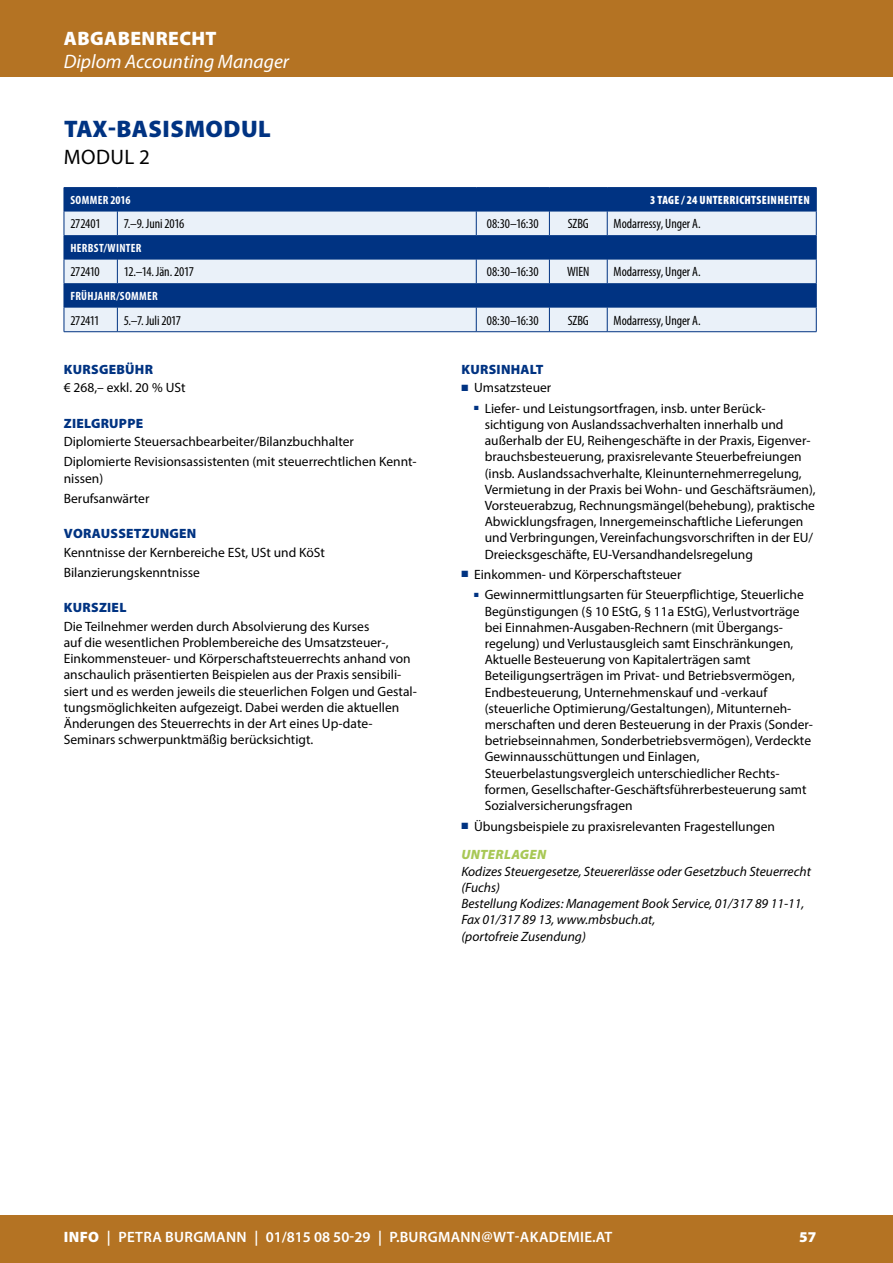
<style>
.page{position:relative;width:893px;height:1263px;background:#fff}
.page>*{position:absolute;margin:0;border:0;box-sizing:border-box;transform-origin:0 0}
.t1{font:900 24px "Myriad Pro";letter-spacing:.02em;color:#003382}
.t2{font:21px "Myriad Pro";letter-spacing:.02em;color:#000}
.t3{font:italic 19.5px "Myriad Pro";color:#fff}
.t4{font:900 19.5px "Myriad Pro";letter-spacing:.02em;color:#fff}
.t5{font:600 15px "Myriad Pro";letter-spacing:.02em;color:#fff}
.t6{font:900 15px "Myriad Pro";color:#fff}
.t7{font:13.5px/16.2px "Myriad Pro";color:#000}
.t8{font:italic 13.5px/16.2px "Myriad Pro";color:#000}
.t9{font:condensed 13.5px "Myriad Pro";letter-spacing:-.005em;color:#000}
.t10{font:900 13.5px "Myriad Pro";letter-spacing:.02em;color:#003382}
.t11{font:condensed 13.5px "Myriad Pro";letter-spacing:-.025em;color:#000}
.t12{font:700 condensed 12px "Myriad Pro";letter-spacing:.025em;color:#fff}
.t13{font:900 condensed 12px "Myriad Pro";letter-spacing:.025em;color:#fff}
.s1{color:#003382}
.s2{font-weight:900;font-style:italic;color:#a8c855}
.s3{font-weight:900}
</style>
<div class="page">
<div style="left:0;top:0;width:893px;height:77px;background:#b47323"></div>
<div style="left:0;top:1215px;width:893px;height:48px;background:#b47323"></div>
<div style="left:65px;top:188px;width:751px;height:23px;background:#003382"></div>
<svg style="left:65px;top:212px;width:751px;height:119px;background:#8ca4c9"></svg>
<svg style="left:117px;top:212px;width:1px;height:23px"></svg>
<svg style="left:476px;top:212px;width:1px;height:23px"></svg>
<svg style="left:549px;top:212px;width:1px;height:23px"></svg>
<svg style="left:117px;top:260px;width:1px;height:23px"></svg>
<svg style="left:117px;top:308px;width:1px;height:23px"></svg>
<svg style="left:476px;top:260px;width:1px;height:71px"></svg>
<svg style="left:549px;top:260px;width:1px;height:71px"></svg>
<svg style="left:607px;top:188px;width:1px;height:143px"></svg>
<hr style="left:64px;top:331px;width:53px;height:1px;background:#003382">
<hr style="left:117px;top:331px;width:359px;height:1px;background:#003382">
<hr style="left:476px;top:331px;width:73px;height:1px;background:#003382">
<hr style="left:549px;top:331px;width:58px;height:1px;background:#003382">
<hr style="left:607px;top:331px;width:209px;height:1px;background:#003382">
<hr style="left:64px;top:187px;width:53px;height:1px;background:#003382">
<hr style="left:117px;top:187px;width:359px;height:1px;background:#003382">
<hr style="left:476px;top:187px;width:73px;height:1px;background:#003382">
<hr style="left:549px;top:187px;width:58px;height:1px;background:#003382">
<hr style="left:607px;top:187px;width:209px;height:1px;background:#003382">
<hr style="left:64px;top:259px;width:53px;height:1px;background:#003382">
<hr style="left:117px;top:259px;width:359px;height:1px;background:#003382">
<hr style="left:476px;top:259px;width:73px;height:1px;background:#003382">
<hr style="left:549px;top:259px;width:58px;height:1px;background:#003382">
<hr style="left:607px;top:259px;width:209px;height:1px;background:#003382">
<hr style="left:64px;top:283px;width:53px;height:1px;background:#003382">
<hr style="left:117px;top:283px;width:359px;height:1px;background:#003382">
<hr style="left:476px;top:283px;width:73px;height:1px;background:#003382">
<hr style="left:549px;top:283px;width:58px;height:1px;background:#003382">
<hr style="left:607px;top:283px;width:209px;height:1px;background:#003382">
<hr style="left:64px;top:307px;width:53px;height:1px;background:#003382">
<hr style="left:117px;top:307px;width:359px;height:1px;background:#003382">
<hr style="left:476px;top:307px;width:73px;height:1px;background:#003382">
<hr style="left:549px;top:307px;width:58px;height:1px;background:#003382">
<hr style="left:607px;top:307px;width:209px;height:1px;background:#003382">
<hr style="left:64px;top:211px;width:53px;height:1px;background:#003382">
<svg style="left:64px;top:188px;width:1px;height:144px"></svg>
<hr style="left:117px;top:211px;width:359px;height:1px;background:#003382">
<hr style="left:476px;top:211px;width:73px;height:1px;background:#003382">
<hr style="left:549px;top:211px;width:58px;height:1px;background:#003382">
<hr style="left:607px;top:211px;width:209px;height:1px;background:#003382">
<svg style="left:816px;top:188px;width:1px;height:144px"></svg>
<hr style="left:64px;top:235px;width:53px;height:1px;background:#003382">
<hr style="left:117px;top:235px;width:359px;height:1px;background:#003382">
<hr style="left:476px;top:235px;width:73px;height:1px;background:#003382">
<hr style="left:549px;top:235px;width:58px;height:1px;background:#003382">
<hr style="left:607px;top:235px;width:209px;height:1px;background:#003382">
<h3 class="t4" style="left:64px;top:25px;width:154px">ABGABENRECHT</h3>
<h3 class="t3" style="left:64px;top:49px;width:227px">Diplom Accounting Manager</h3>
<h1 class="t1" style="left:64px;top:113px;width:208px">TAX-BASISMODUL</h1>
<h2 class="t2" style="left:64px;top:144px;width:87px">MODUL 2</h2>
<p class="t12" style="left:70px;top:192px;width:62px">SOMMER 2016</p>
<p class="t13" style="left:650px;top:192px;width:161px">3 TAGE / 24 UNTERRICHTSEINHEITEN</p>
<p class="t9" style="left:70px;top:216px;width:32px">272401</p>
<p class="t9" style="left:124px;top:216px;width:62px">7.–9. Juni 2016</p>
<p class="t9" style="left:487px;top:216px;width:53px">08:30–16:30</p>
<p class="t9" style="left:568px;top:216px;width:23px">SZBG</p>
<p class="t9" style="left:614px;top:216px;width:89px">Modarressy, Unger A.</p>
<p class="t12" style="left:70px;top:240px;width:73px">HERBST/WINTER</p>
<p class="t9" style="left:70px;top:264px;width:31px">272410</p>
<p class="t11" style="left:124px;top:264px;width:72px">12.–14. Jän. 2017</p>
<p class="t9" style="left:487px;top:264px;width:53px">08:30–16:30</p>
<p class="t9" style="left:567px;top:264px;width:24px">WIEN</p>
<p class="t9" style="left:614px;top:264px;width:89px">Modarressy, Unger A.</p>
<p class="t12" style="left:70px;top:288px;width:89px">FRÜHJAHR/SOMMER</p>
<p class="t9" style="left:70px;top:312px;width:31px">272411</p>
<p class="t9" style="left:124px;top:312px;width:59px">5.–7. Juli 2017</p>
<p class="t9" style="left:487px;top:312px;width:53px">08:30–16:30</p>
<p class="t9" style="left:568px;top:312px;width:23px">SZBG</p>
<p class="t9" style="left:614px;top:312px;width:89px">Modarressy, Unger A.</p>
<p class="t10" style="left:64px;top:360px;width:91px">KURSGEBÜHR</p>
<p class="t7" style="left:64px;top:379px;width:123px">€ 268,– exkl. 20 % USt</p>
<p class="t10" style="left:64px;top:414px;width:81px">ZIELGRUPPE</p>
<p class="t7" style="left:64px;top:431px;width:354px;line-height:20.4px">Diplomierte Steuersachbearbeiter/Bilanzbuchhalter<br>Diplomierte Revisionsassistenten (mit steuerrechtlichen Kennt-</p>
<p class="t7" style="left:64px;top:468px;width:87px;line-height:20.4px">nissen)<br>Berufsanwärter</p>
<p class="t10" style="left:64px;top:525px;width:134px">VORAUSSETZUNGEN</p>
<p class="t7" style="left:64px;top:542px;width:263px;line-height:20.4px">Kenntnisse der Kernbereiche ESt, USt und KöSt<br>Bilanzierungskenntnisse</p>
<p class="t10" style="left:64px;top:599px;width:64px">KURSZIEL</p>
<p class="t7" style="left:64px;top:618px;width:355px">Die Teilnehmer werden durch Absolvierung des Kurses<br>auf die wesentlichen Problembereiche des Umsatzsteuer-, Einkommensteuer- und Körperschaftsteuerrechts anhand von anschaulich präsentierten Beispielen aus der Praxis sensibili&shy;siert und es werden jeweils die steuerlichen Folgen und Gestal&shy;tungsmöglichkeiten aufgezeigt. Dabei werden die aktuellen Änderungen des Steuerrechts in der Art eines Up-date-Seminars schwerpunktmäßig berücksichtigt.</p>
<p class="t10" style="left:461px;top:360px;width:84px">KURSINHALT</p>
<p class="t7" style="left:461px;top:379px;width:91px"><span class="s1">■</span> Umsatzsteuer</p>
<p class="t7" style="left:485px;top:400px;width:332px;text-indent:-11px"><sup>■</sup> Liefer- und Leistungsortfragen, insb. unter Berück&shy;sichtigung von Auslandssachverhalten innerhalb und außerhalb der EU, Reihengeschäfte in der Praxis, Eigenver&shy;brauchsbesteuerung, praxisrelevante Steuerbefreiungen (insb. Auslandssachverhalte, Kleinunternehmerregelung, Vermietung in der Praxis bei Wohn- und Geschäftsräumen), Vorsteuerabzug, Rechnungsmängel(behebung), praktische Abwicklungsfragen, Innergemeinschaftliche Lieferungen und Verbringungen, Vereinfachungsvorschriften in der EU/ Dreiecksgeschäfte, EU-Versandhandelsregelung</p>
<p class="t7" style="left:461px;top:566px;width:222px"><span class="s1">■</span> Einkommen- und Körperschaftsteuer</p>
<p class="t7" style="left:485px;top:587px;width:329px;text-indent:-11px"><sup>■</sup> Gewinnermittlungsarten für Steuerpflichtige, Steuerliche Begünstigungen (§ 10 EStG, § 11a EStG), Verlustvorträge bei Einnahmen-Ausgaben-Rechnern (mit Übergangs&shy;regelung) und Verlustausgleich samt Einschränkungen, Aktuelle Besteuerung von Kapitalerträgen samt Beteiligungserträgen im Privat- und Betriebsvermögen, Endbesteuerung, Unternehmenskauf und -verkauf (steuerliche Optimierung/Gestaltungen), Mitunterneh&shy;merschaften und deren Besteuerung in der Praxis (Sonder&shy;betriebseinnahmen, Sonderbetriebsvermögen), Verdeckte Gewinnausschüttungen und Einlagen, Steuerbelastungsvergleich unterschiedlicher Rechts&shy;formen, Gesellschafter-Geschäftsführerbesteuerung samt Sozialversicherungsfragen</p>
<p class="t7" style="left:461px;top:811px;width:315px;line-height:29px"><span class="s1">■</span> Übungsbeispiele zu praxisrelevanten Fragestellungen<br><span class="s2">UNTERLAGEN</span></p>
<p class="t8" style="left:461px;top:863px;width:351px">Kodizes Steuergesetze, Steuererlässe oder Gesetzbuch Steuerrecht (Fuchs)<br>Bestellung Kodizes: Management Book Service, 01/317 89 11-11, Fax 01/317 89 13, www.mbsbuch.at,<br>(portofreie Zusendung)</p>
<p class="t5" style="left:64px;top:1227px;width:550px"><span class="s3">INFO</span> | PETRA BURGMANN | 01/815 08 50-29 | P.BURGMANN@WT-AKADEMIE.AT</p>
<p class="t6" style="left:799px;top:1227px;width:19px">57</p>
</div>
